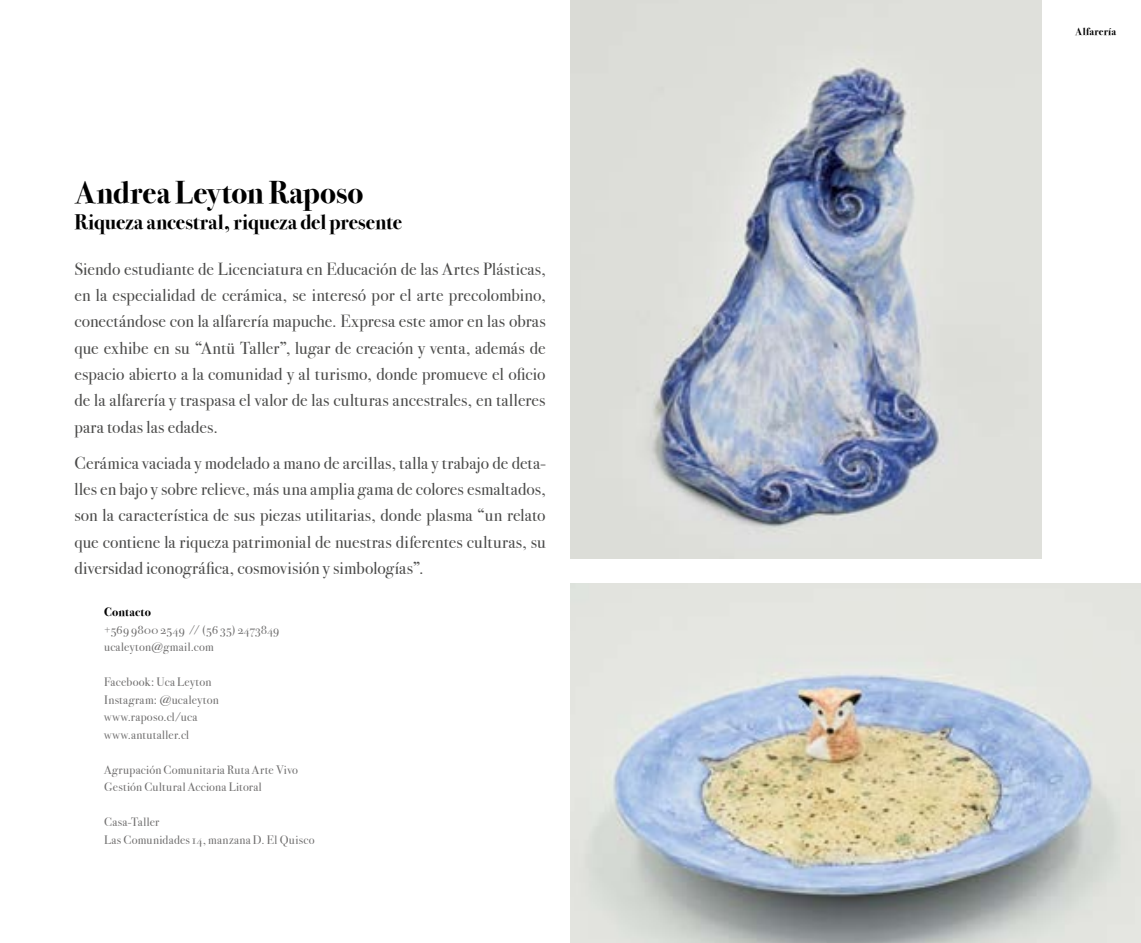
<style>
.page{position:relative;width:1141px;height:943px;background:#fff}
.page>*{position:absolute;margin:0;border:0;box-sizing:border-box;transform-origin:0 0}
.t1{font:700 31.5px "Bodoni Svty Two OSITCTT";letter-spacing:.005em;color:#000}
.t2{font:700 21px "Bodoni Svty Two OSITCTT";color:#000}
.t3{font:17.5px/26.2px "Bodoni Svty Two OSITCTT";letter-spacing:.01em;color:#4a4a49;text-align:justify}
.t4{font:12.25px/17.5px "Bodoni Svty Two OSITCTT";letter-spacing:.025em;color:#706f6f}
.t5{font:700 12.25px "Bodoni Svty Two OSITCTT";letter-spacing:.025em;color:#000}
.t6{font:700 10.5px "Bodoni Svty Two OSITCTT";letter-spacing:.03em;color:#000}
</style>
<div class="page">
<img style="left:570px;top:0;width:472px;height:558px">
<img style="left:570px;top:583px;width:571px;height:360px">
<h1 class="t1" style="left:74px;top:173px;width:290px">Andrea Leyton Raposo</h1>
<p class="t2" style="left:74px;top:209px;width:329px">Riqueza ancestral, riqueza del presente</p>
<p class="t3" style="left:74px;top:256px;width:473px">Siendo estudiante de Licenciatura en Educación de las Artes Plásticas, en la especialidad de cerámica, se interesó por el arte precolombino, conectándose con la alfarería mapuche. Expresa este amor en las obras que exhibe en su “Antü Taller”, lugar de creación y venta, además de espacio abierto a la comunidad y al turismo, donde promueve el oficio de la alfarería y traspasa el valor de las culturas ancestrales, en talleres para todas las edades.</p>
<p class="t3" style="left:74px;top:450px;width:473px">Cerámica vaciada y modelado a mano de arcillas, talla y trabajo de deta&shy;lles en bajo y sobre relieve, más una amplia gama de colores esmaltados, son la característica de sus piezas utilitarias, donde plasma “un relato que contiene la riqueza patrimonial de nuestras diferentes culturas, su diversidad iconográfica, cosmovisión y simbologías”.</p>
<p class="t5" style="left:104px;top:605px;width:48px">Contacto</p>
<p class="t4" style="left:104px;top:620px;width:177px">+569 9800 2549 // (56 35) 2473849 ucaleyton@gmail.com</p>
<p class="t4" style="left:104px;top:673px;width:116px">Facebook: Uca Leyton<br>Instagram: @ucaleyton www.raposo.cl/uca www.antutaller.cl</p>
<p class="t4" style="left:104px;top:760px;width:195px">Agrupación Comunitaria Ruta Arte Vivo<br>Gestión Cultural Acciona Litoral</p>
<p class="t4" style="left:104px;top:813px;width:212px">Casa-Taller<br>Las Comunidades 14, manzana D. El Quisco</p>
<p class="t6" style="left:1075px;top:25px;width:43px">Alfarería</p>
</div>
